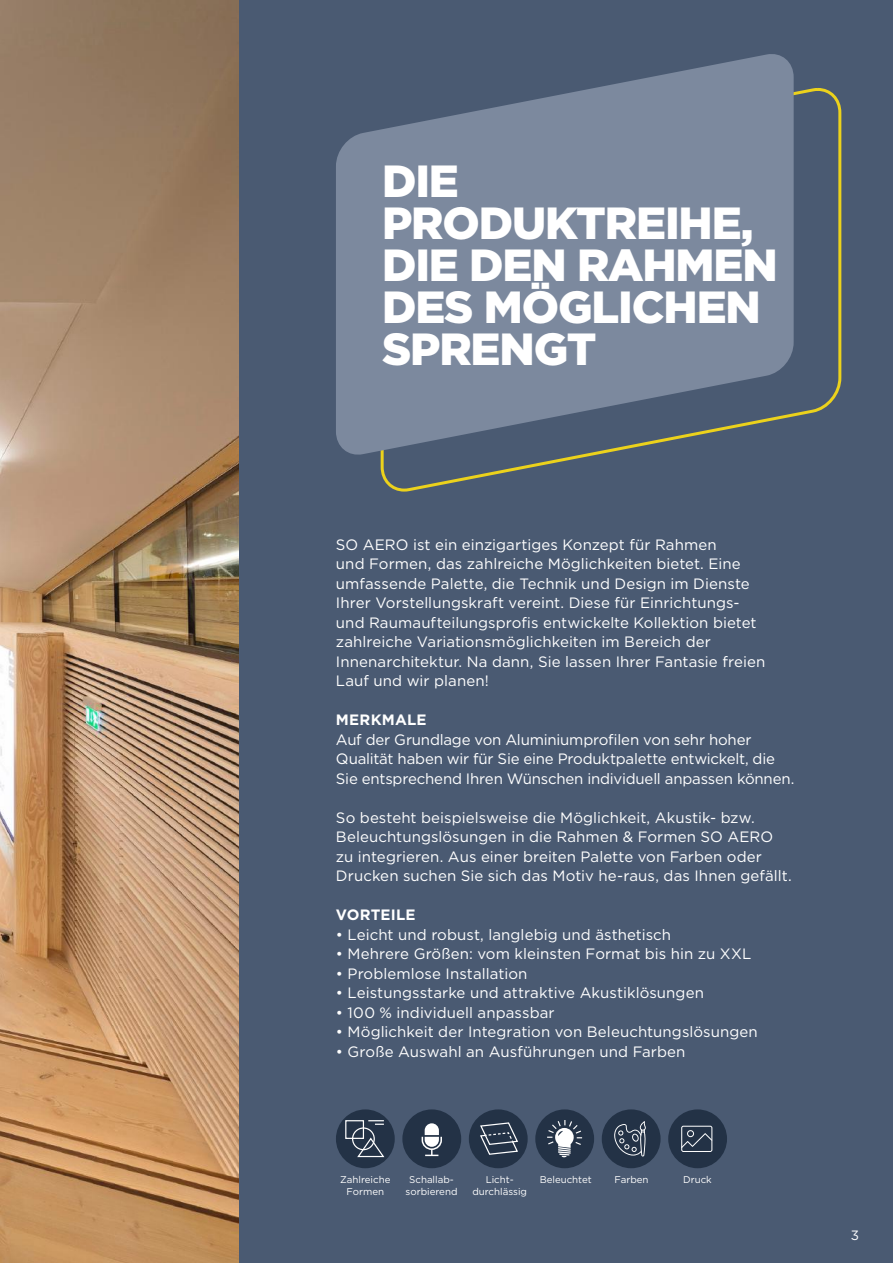
<style>
.page{position:relative;width:893px;height:1263px;background:#4a5a72}
.page>*{position:absolute;margin:0;border:0;box-sizing:border-box;transform-origin:0 0}
.t1{font:900 45px/42px "Gotham";letter-spacing:-.025em;color:#fff}
.t2{font:15px/19.5px "Gotham";letter-spacing:.005em;color:#fff}
.t3{font:15px/19.5px "Gotham";letter-spacing:-.015em;color:#fff}
.t4{font:700 15px "Gotham";letter-spacing:.01em;color:#fff}
.t5{font:13.5px "Gotham";color:#fff}
.t6{font:9.75px/11.7px "Gotham";color:#fff;text-align:center}
</style>
<div class="page">
<svg style="left:380px;top:88px;width:462px;height:404px"></svg>
<svg style="left:336px;top:54px;width:458px;height:403px;fill:#7c899e"></svg>
<div style="left:336px;top:1109px;width:59px;height:59px;background:#233246;border-radius:50%"></div>
<div style="left:402px;top:1109px;width:59px;height:59px;background:#233246;border-radius:50%"></div>
<div style="left:469px;top:1109px;width:59px;height:59px;background:#233246;border-radius:50%"></div>
<div style="left:535px;top:1109px;width:59px;height:59px;background:#233246;border-radius:50%"></div>
<div style="left:602px;top:1109px;width:59px;height:59px;background:#233246;border-radius:50%"></div>
<div style="left:668px;top:1109px;width:59px;height:59px;background:#233246;border-radius:50%"></div>
<div style="left:352px;top:1127px;width:23px;height:23px;border:1px solid #fff;border-radius:50%"></div>
<div style="left:345px;top:1120px;width:19px;height:19px;border:1px solid #fff"></div>
<svg style="left:357px;top:1136px;width:28px;height:22px"></svg>
<svg style="left:368px;top:1120px;width:16px;height:5px"></svg>
<svg style="left:421px;top:1123px;width:21px;height:33px"></svg>
<svg style="left:480px;top:1122px;width:38px;height:33px"></svg>
<svg style="left:547px;top:1120px;width:35px;height:37px"></svg>
<svg style="left:614px;top:1121px;width:32px;height:36px"></svg>
<svg style="left:681px;top:1126px;width:31px;height:26px"></svg>
<img style="left:0;top:0;width:238px;height:1263px">
<h1 class="t1" style="left:382px;top:160px;width:397px">DIE<br>PRODUKTREIHE,<br>DIE DEN RAHMEN<br>DES MÖGLICHEN<br>SPRENGT</h1>
<p class="t2" style="left:336px;top:534px;width:431px">SO AERO ist ein einzigartiges Konzept für Rahmen<br>und Formen, das zahlreiche Möglichkeiten bietet. Eine umfassende Palette, die Technik und Design im Dienste Ihrer Vorstellungskraft vereint. Diese für Einrichtungs&shy;und Raumaufteilungsprofis entwickelte Kollektion bietet zahlreiche Variationsmöglichkeiten im Bereich der Innenarchitektur. Na dann, Sie lassen Ihrer Fantasie freien Lauf und wir planen!</p>
<p class="t4" style="left:336px;top:710px;width:92px">MERKMALE</p>
<p class="t3" style="left:336px;top:729px;width:460px">Auf der Grundlage von Aluminiumprofilen von sehr hoher<br>Qualität haben wir für Sie eine Produktpalette entwickelt, die<br>Sie entsprechend Ihren Wünschen individuell anpassen können.</p>
<p class="t2" style="left:336px;top:807px;width:457px">So besteht beispielsweise die Möglichkeit, Akustik- bzw.<br>Beleuchtungslösungen in die Rahmen &amp; Formen SO AERO zu integrieren. Aus einer breiten Palette von Farben oder Drucken suchen Sie sich das Motiv he-raus, das Ihnen gefällt.</p>
<p class="t4" style="left:336px;top:905px;width:81px">VORTEILE</p>
<p class="t2" style="left:336px;top:924px;width:337px">• Leicht und robust, langlebig und ästhetisch</p>
<p class="t2" style="left:336px;top:944px;width:417px">• Mehrere Größen: vom kleinsten Format bis hin zu XXL</p>
<p class="t2" style="left:336px;top:963px;width:193px">• Problemlose Installation</p>
<p class="t2" style="left:336px;top:983px;width:370px">• Leistungsstarke und attraktive Akustiklösungen</p>
<p class="t2" style="left:336px;top:1002px;width:220px">• 100 % individuell anpassbar</p>
<p class="t2" style="left:336px;top:1022px;width:423px">• Möglichkeit der Integration von Beleuchtungslösungen</p>
<p class="t2" style="left:336px;top:1041px;width:351px">• Große Auswahl an Ausführungen und Farben</p>
<p class="t6" style="left:340px;top:1174px;width:52px">Zahlreiche</p>
<p class="t6" style="left:615px;top:1174px;width:35px">Farben</p>
<p class="t6" style="left:683px;top:1174px;width:30px">Druck</p>
<p class="t6" style="left:347px;top:1185px;width:39px">Formen</p>
<p class="t6" style="left:406px;top:1174px;width:53px">Schallab&shy;sorbierend</p>
<p class="t6" style="left:472px;top:1174px;width:56px">Licht&shy;durchlässig</p>
<p class="t6" style="left:540px;top:1174px;width:54px">Beleuchtet</p>
<p class="t5" style="left:851px;top:1226px;width:10px">3</p>
</div>
